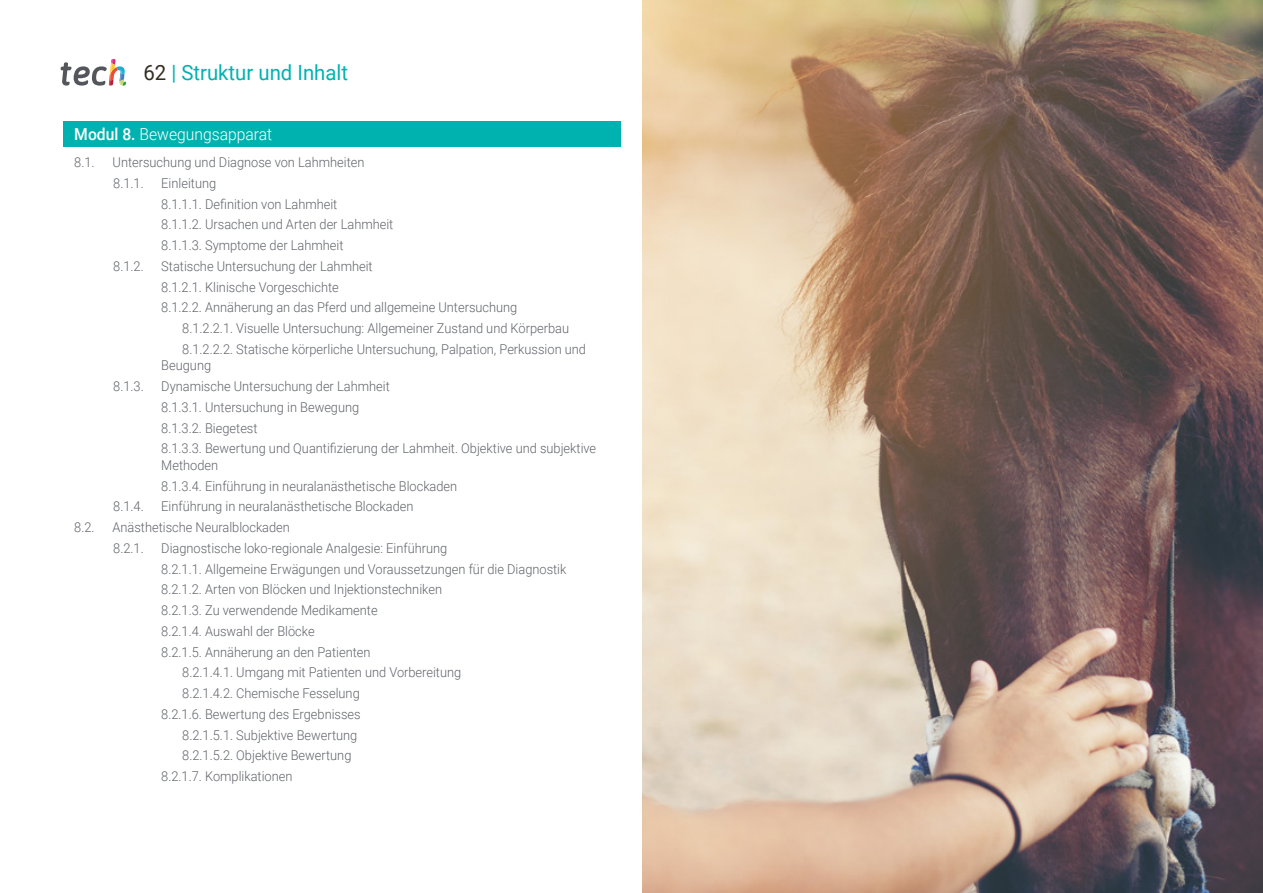
<style>
.page{position:relative;width:1263px;height:893px;background:#fff}
.page>*{position:absolute;margin:0;border:0;box-sizing:border-box;transform-origin:0 0}
.t1{font:21px "Roboto";color:#00b2af}
.t2{font:300 16.5px "Roboto";color:#fff;scale:.95 1}
.t3{font:300 13.5px/20.7px "Roboto";color:#61646a;scale:.95 1}
.s1{color:#312e20}
.s2{font-weight:500}
</style>
<div class="page">
<img style="left:642px;top:0;width:621px;height:893px">
<svg style="left:61px;top:59px;width:65px;height:27px"></svg>
<div style="left:63px;top:121px;width:558px;height:25px;background:#00b2af"></div>
<h1 class="t1" style="left:144px;top:57px;width:206px"><span class="s1">62</span> | Struktur und Inhalt</h1>
<p class="t2" style="left:74px;top:123px;width:210px"><span class="s2">Modul 8.</span> Bewegungsapparat</p>
<p class="t3" style="left:74px;top:151px;width:23px">8.1.</p>
<p class="t3" style="left:113px;top:151px;width:267px">Untersuchung und Diagnose von Lahmheiten<br>8.1.1.</p>
<p class="t3" style="left:161px;top:172px;width:246px">Einleitung<br>8.1.1.1. Definition von Lahmheit<br>8.1.1.2. Ursachen und Arten der Lahmheit<br>8.1.1.3. Symptome der Lahmheit</p>
<p class="t3" style="left:113px;top:255px;width:34px">8.1.2.</p>
<p class="t3" style="left:161px;top:255px;width:224px">Statische Untersuchung der Lahmheit</p>
<p class="t3" style="left:161px;top:276px;width:188px">8.1.2.1. Klinische Vorgeschichte</p>
<p class="t3" style="left:161px;top:297px;width:376px">8.1.2.2. Annäherung an das Pferd und allgemeine Untersuchung</p>
<p class="t3" style="left:182px;top:317px;width:409px">8.1.2.2.1. Visuelle Untersuchung: Allgemeiner Zustand und Körperbau</p>
<p class="t3" style="left:182px;top:338px;width:426px">8.1.2.2.2. Statische körperliche Untersuchung, Palpation, Perkussion und</p>
<p class="t3" style="left:161px;top:355px;width:54px">Beugung</p>
<p class="t3" style="left:113px;top:375px;width:34px">8.1.3.</p>
<p class="t3" style="left:161px;top:375px;width:459px">Dynamische Untersuchung der Lahmheit<br>8.1.3.1. Untersuchung in Bewegung<br>8.1.3.2. Biegetest<br>8.1.3.3. Bewertung und Quantifizierung der Lahmheit. Objektive und subjektive</p>
<p class="t3" style="left:161px;top:454px;width:313px">Methoden<br>8.1.3.4. Einführung in neuralanästhetische Blockaden</p>
<p class="t3" style="left:113px;top:496px;width:34px">8.1.4.</p>
<p class="t3" style="left:161px;top:496px;width:267px">Einführung in neuralanästhetische Blockaden</p>
<p class="t3" style="left:74px;top:516px;width:23px">8.2.</p>
<p class="t3" style="left:113px;top:516px;width:188px">Anästhetische Neuralblockaden<br>8.2.1.</p>
<p class="t3" style="left:161px;top:537px;width:303px">Diagnostische loko-regionale Analgesie: Einführung</p>
<p class="t3" style="left:161px;top:558px;width:428px">8.2.1.1. Allgemeine Erwägungen und Voraussetzungen für die Diagnostik</p>
<p class="t3" style="left:161px;top:579px;width:297px">8.2.1.2. Arten von Blöcken und Injektionstechniken</p>
<p class="t3" style="left:161px;top:599px;width:229px">8.2.1.3. Zu verwendende Medikamente</p>
<p class="t3" style="left:161px;top:620px;width:163px">8.2.1.4. Auswahl der Blöcke</p>
<p class="t3" style="left:161px;top:641px;width:222px">8.2.1.5. Annäherung an den Patienten</p>
<p class="t3" style="left:182px;top:662px;width:295px">8.2.1.4.1. Umgang mit Patienten und Vorbereitung</p>
<p class="t3" style="left:182px;top:682px;width:188px">8.2.1.4.2. Chemische Fesselung</p>
<p class="t3" style="left:161px;top:703px;width:211px">8.2.1.6. Bewertung des Ergebnisses</p>
<p class="t3" style="left:182px;top:724px;width:186px">8.2.1.5.1. Subjektive Bewertung</p>
<p class="t3" style="left:182px;top:745px;width:180px">8.2.1.5.2. Objektive Bewertung</p>
<p class="t3" style="left:161px;top:765px;width:140px">8.2.1.7. Komplikationen</p>
</div>
